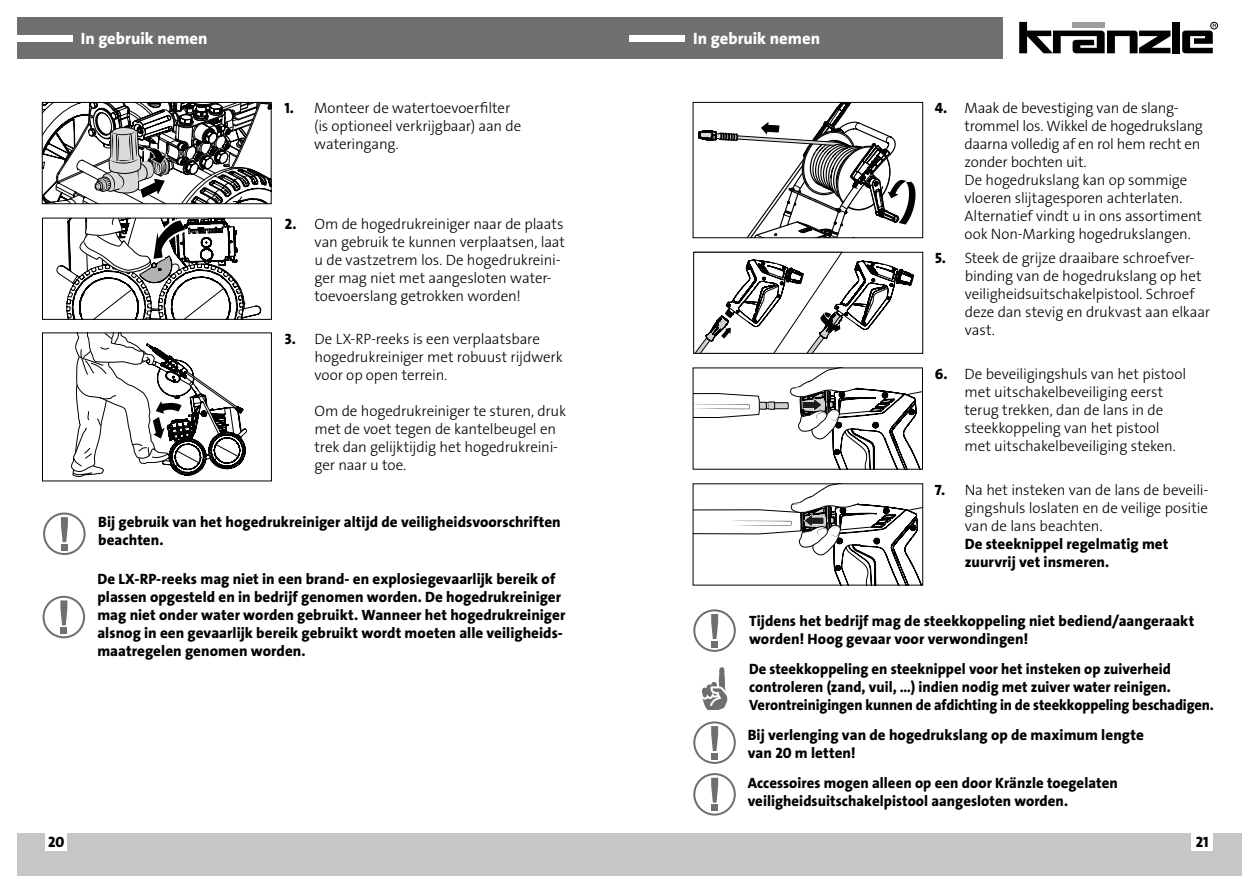
<style>
.page{position:relative;width:1259px;height:893px;background:#fff}
.page>*{position:absolute;margin:0;border:0;box-sizing:border-box;transform-origin:0 0}
.t1{font:16.5px "The Sans LP8 Ex Bld";color:#fff}
.t2{font:15px/18px "The Sans LP3 Lig";letter-spacing:-.01em;color:#000}
.t3{font:15px/18px "The Sans LP8 Ex Bld";letter-spacing:.005em;color:#000}
.s1{font-family:"The Sans LP8 Ex Bld"}
</style>
<div class="page">
<div style="left:629px;top:833px;width:613px;height:43px;background:#c6c6c6"></div>
<div style="left:17px;top:833px;width:612px;height:43px;background:#c6c6c6"></div>
<div style="left:1191px;top:833px;width:22px;height:18px;background:#fff"></div>
<div style="left:46px;top:833px;width:21px;height:18px;background:#fff"></div>
<div style="left:17px;top:17px;width:985px;height:41px;background:#706f6f"></div>
<div style="left:17px;top:35px;width:55px;height:6px;background:#fff"></div>
<div style="left:629px;top:35px;width:56px;height:6px;background:#fff"></div>
<svg style="left:1019px;top:22px;width:151px;height:31px"></svg>
<div style="left:1172px;top:22px;width:7px;height:31px;background:#000"></div>
<div style="left:1210px;top:22px;width:7px;height:7px;border:1px solid #000;border-radius:50%"></div>
<svg style="left:1182px;top:24px;width:34px;height:29px"></svg>
<svg style="left:71px;top:334px;width:176px;height:143px"></svg>
<div style="left:42px;top:332px;width:230px;height:149px;border:1px solid #000"></div>
<svg style="left:43px;top:596px;width:42px;height:42px"></svg>
<div style="left:61px;top:627px;width:6px;height:7px;background:#706f6f"></div>
<svg style="left:57px;top:220px;width:204px;height:98px"></svg>
<div style="left:42px;top:218px;width:230px;height:102px;border:1px solid #000"></div>
<svg style="left:42px;top:101px;width:229px;height:101px"></svg>
<div style="left:42px;top:102px;width:229px;height:102px;border:1px solid #000"></div>
<svg style="left:43px;top:512px;width:43px;height:43px"></svg>
<div style="left:61px;top:544px;width:7px;height:7px;background:#706f6f"></div>
<svg style="left:693px;top:609px;width:43px;height:43px"></svg>
<div style="left:711px;top:641px;width:7px;height:6px;background:#706f6f"></div>
<svg style="left:693px;top:773px;width:43px;height:43px"></svg>
<div style="left:711px;top:805px;width:7px;height:6px;background:#706f6f"></div>
<svg style="left:693px;top:721px;width:43px;height:43px"></svg>
<div style="left:711px;top:753px;width:7px;height:6px;background:#706f6f"></div>
<svg style="left:702px;top:667px;width:26px;height:43px"></svg>
<svg style="left:692px;top:483px;width:231px;height:103px"></svg>
<svg style="left:692px;top:367px;width:231px;height:103px"></svg>
<svg style="left:692px;top:101px;width:231px;height:253px"></svg>
<p class="t1" style="left:81px;top:28px;width:128px">In gebruik nemen</p>
<p class="t2" style="left:314px;top:99px;width:209px;text-indent:-30px"><span class="s1">1.</span> Monteer de watertoevoerfilter (is optioneel verkrijgbaar) aan de wateringang.</p>
<p class="t2" style="left:314px;top:215px;width:252px;text-indent:-30px"><span class="s1">2.</span> Om de hogedrukreiniger naar de plaats van gebruik te kunnen verplaatsen, laat u de vastzetrem los. De hogedrukreini&shy;ger mag niet met aangesloten water&shy;toevoerslang getrokken worden!</p>
<p class="t2" style="left:314px;top:330px;width:250px;text-indent:-30px"><span class="s1">3.</span> De LX-RP-reeks is een verplaatsbare hogedrukreiniger met robuust rijdwerk voor op open terrein.</p>
<p class="t2" style="left:314px;top:402px;width:253px">Om de hogedrukreiniger te sturen, druk met de voet tegen de kantelbeugel en trek dan gelijktijdig het hogedrukreini&shy;ger naar u toe.</p>
<p class="t3" style="left:98px;top:513px;width:464px">Bij gebruik van het hogedrukreiniger altijd de veiligheidsvoorschriften beachten.</p>
<p class="t3" style="left:97px;top:570px;width:469px">De LX-RP-reeks mag niet in een brand- en explosiegevaarlijk bereik of plassen opgesteld en in bedrijf genomen worden. De hogedrukreiniger mag niet onder water worden gebruikt. Wanneer het hogedrukreiniger alsnog in een gevaarlijk bereik gebruikt wordt moeten alle veiligheids&shy;maatregelen genomen worden.</p>
<p class="t1" style="left:693px;top:28px;width:128px">In gebruik nemen</p>
<p class="t2" style="left:964px;top:99px;width:240px;text-indent:-30px"><span class="s1">4.</span> Maak de bevestiging van de slang&shy;trommel los. Wikkel de hogedrukslang daarna volledig af en rol hem recht en zonder bochten uit.<br>De hogedrukslang kan op sommige vloeren slijtagesporen achterlaten.<br>Alternatief vindt u in ons assortiment ook Non-Marking hogedrukslangen.</p>
<p class="t2" style="left:965px;top:249px;width:247px;text-indent:-30px"><span class="s1">5.</span> Steek de grijze draaibare schroefver&shy;binding van de hogedrukslang op het veiligheidsuitschakelpistool. Schroef deze dan stevig en drukvast aan elkaar vast.</p>
<p class="t2" style="left:964px;top:365px;width:223px;text-indent:-30px"><span class="s1">6.</span> De beveiligingshuls van het pistool met uitschakelbeveiliging eerst terug trekken, dan de lans in de steekkoppeling van het pistool met uitschakelbeveiliging steken.</p>
<p class="t2" style="left:964px;top:481px;width:245px;text-align:justify;text-indent:-30px"><span class="s1">7.</span> Na het insteken van de lans de beveili&shy;gingshuls loslaten en de veilige positie van de lans beachten.</p>
<p class="t3" style="left:964px;top:535px;width:205px">De steeknippel regelmatig met zuurvrij vet insmeren.</p>
<p class="t3" style="left:749px;top:612px;width:447px">Tijdens het bedrijf mag de steekkoppeling niet bediend/aangeraakt worden! Hoog gevaar voor verwondingen!</p>
<p class="t3" style="left:749px;top:660px;width:466px">De steekkoppeling en steeknippel voor het insteken op zuiverheid controleren (zand, vuil, ...) indien nodig met zuiver water reinigen.<br>Verontreinigingen kunnen de afdichting in de steekkoppeling beschadigen.</p>
<p class="t3" style="left:748px;top:726px;width:397px">Bij verlenging van de hogedrukslang op de maximum lengte van 20 m letten!</p>
<p class="t3" style="left:748px;top:774px;width:371px">Accessoires mogen alleen op een door Kränzle toegelaten veiligheidsuitschakelpistool aangesloten worden.</p>
<p class="t3" style="left:48px;top:833px;width:18px">20</p>
<p class="t3" style="left:1196px;top:833px;width:14px">21</p>
</div>
